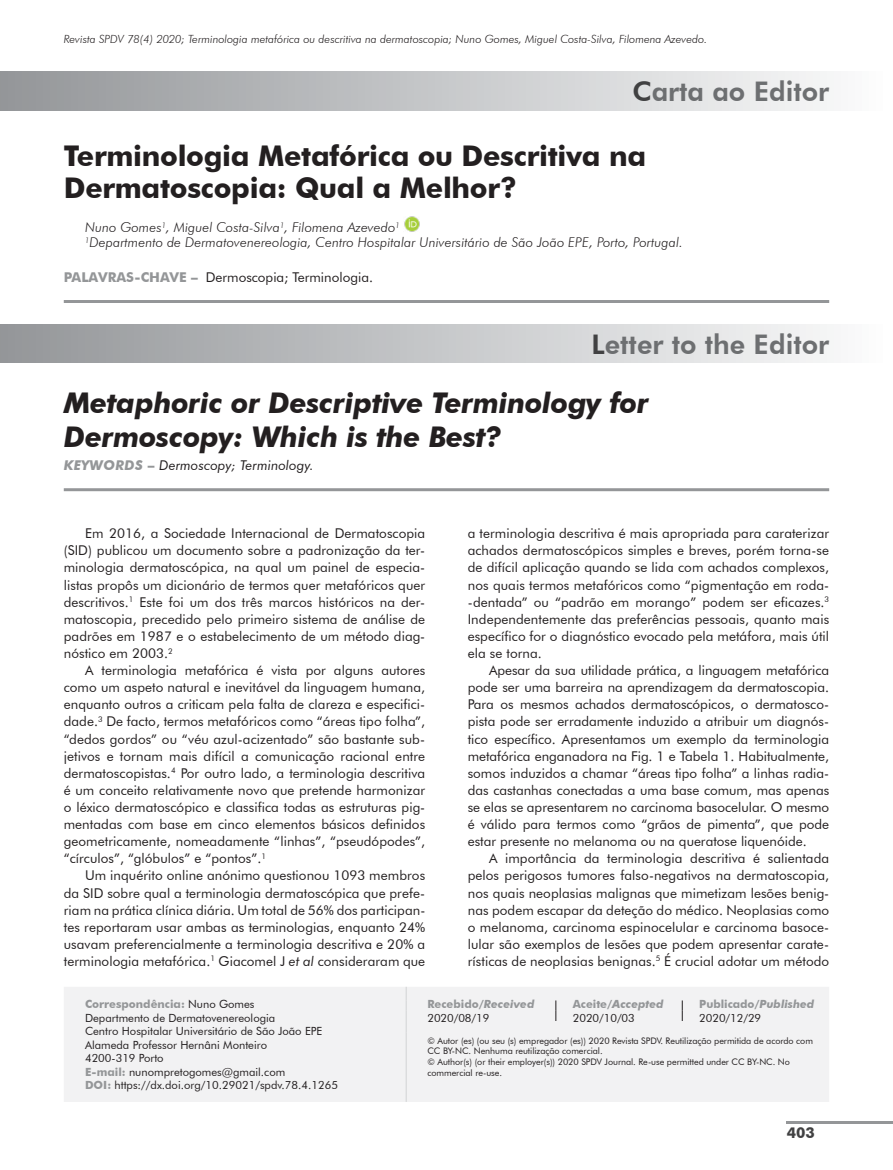
<style>
.page{position:relative;width:893px;height:1170px;background:#fff}
.page>*{position:absolute;margin:0;border:0;box-sizing:border-box;transform-origin:0 0}
.t1{font:italic 700 28.5px/34.2px "Futura BT";letter-spacing:-.01em;color:#231f20}
.t2{font:700 28.5px/31.5px "Futura BT";letter-spacing:-.01em;color:#231f20}
.t3{font:800 27px "Futura BT";color:#6d6f71}
.t4{font:700 15px "Futura BT";color:#414142}
.t5{font:13.5px/17.1px "Futura BT";letter-spacing:.005em;color:#231f20;text-align:justify}
.t6{font:italic 300 13.5px/15px "Futura BT";letter-spacing:.005em;color:#231f20}
.t7{font:italic 13.5px "Futura BT";letter-spacing:.005em;color:#231f20}
.t8{font:11.25px/13.5px "Futura BT";color:#231f20}
.t9{font:italic 300 11.25px "Futura BT";color:#231f20}
.t10{font:700 11.25px/13.5px "Futura BT";letter-spacing:-.005em;color:#949698}
.t11{font:9px/10.8px "Futura BT";letter-spacing:-.005em;color:#231f20}
.s1{color:#414142}
.s2{font-weight:700;color:#949698}
.s3{font-weight:700;font-style:normal;color:#949698}
.s4{font-style:italic}
.s5{font-weight:700;font-style:italic;color:#949698}
.s6{font-weight:400;color:#231f20}
</style>
<div class="page">
<hr style="left:787px;top:1120px;width:106px;height:3px;background:#949698">
<div style="left:0;top:72px;width:893px;height:38px;background:linear-gradient(to right,#939598,#fcfdfd)"></div>
<hr style="left:64px;top:300px;width:765px;height:3px;background:#949698">
<hr style="left:64px;top:488px;width:765px;height:3px;background:#949698">
<img style="left:404px;top:216px;width:16px;height:16px">
<div style="left:0;top:324px;width:893px;height:38px;background:linear-gradient(to right,#939598,#fcfdfd)"></div>
<div style="left:64px;top:987px;width:765px;height:114px;background:#f2f2f3"></div>
<svg style="left:406px;top:987px;width:1px;height:45px"></svg>
<hr style="left:406px;top:1032px;width:1px;height:69px;background:#d1d3d4">
<svg style="left:556px;top:1000px;width:1px;height:20px"></svg>
<svg style="left:682px;top:1000px;width:1px;height:20px"></svg>
<p class="t9" style="left:64px;top:32px;width:645px">Revista SPDV 78(4) 2020; Terminologia metafórica ou descritiva na dermatoscopia; Nuno Gomes, Miguel Costa-Silva, Filomena Azevedo.</p>
<h2 class="t3" style="left:632px;top:75px;width:198px"><span class="s1">C</span>arta ao Editor</h2>
<h1 class="t2" style="left:64px;top:140px;width:584px">Terminologia Metafórica ou Descritiva na<br>Dermatoscopia: Qual a Melhor?</h1>
<p class="t6" style="left:85px;top:220px;width:599px">Nuno Gomes<sup>1</sup>, Miguel Costa-Silva<sup>1</sup>, Filomena Azevedo<sup>1<br>1</sup>Departmento de Dermatovenereologia, Centro Hospitalar Universitário de São João EPE, Porto, Portugal.</p>
<p class="t5" style="left:64px;top:268px;width:311px"><span class="s2">PALAVRAS-CHAVE –</span> Dermoscopia; Terminologia.</p>
<h2 class="t3" style="left:591px;top:327px;width:239px"><span class="s1">L</span>etter to the Editor</h2>
<h1 class="t1" style="left:64px;top:385px;width:587px">Metaphoric or Descriptive Terminology for<br>Dermoscopy: Which is the Best?</h1>
<p class="t7" style="left:64px;top:456px;width:251px"><span class="s2">KEYWORDS</span> <span class="s3">–</span> Dermoscopy; Terminology.</p>
<p class="t5" style="left:64px;top:524px;width:363px;text-indent:21px">Em 2016, a Sociedade Internacional de Dermatoscopia (SID) publicou um documento sobre a padronização da ter&shy;minologia dermatoscópica, na qual um painel de especia&shy;listas propôs um dicionário de termos quer metafóricos quer descritivos.<sup>1</sup> Este foi um dos três marcos históricos na der&shy;matoscopia, precedido pelo primeiro sistema de análise de padrões em 1987 e o estabelecimento de um método diag&shy;nóstico em 2003.<sup>2</sup></p>
<p class="t5" style="left:64px;top:661px;width:363px;text-indent:21px">A terminologia metafórica é vista por alguns autores como um aspeto natural e inevitável da linguagem humana, enquanto outros a criticam pela falta de clareza e especifici&shy;dade.<sup>3</sup> De facto, termos metafóricos como “áreas tipo folha”, “dedos gordos” ou “véu azul-acizentado” são bastante sub&shy;jetivos e tornam mais difícil a comunicação racional entre dermatoscopistas.<sup>4</sup> Por outro lado, a terminologia descritiva é um conceito relativamente novo que pretende harmonizar o léxico dermatoscópico e classifica todas as estruturas pig&shy;mentadas com base em cinco elementos básicos definidos geometricamente, nomeadamente “linhas”, “pseudópodes”, “círculos”, “glóbulos” e “pontos”.<sup>1</sup></p>
<p class="t5" style="left:64px;top:866px;width:363px;text-indent:21px">Um inquérito online anónimo questionou 1093 membros da SID sobre qual a terminologia dermatoscópica que prefe&shy;riam na prática clínica diária. Um total de 56% dos participan&shy;tes reportaram usar ambas as terminologias, enquanto 24% usavam preferencialmente a terminologia descritiva e 20% a terminologia metafórica.<sup>1</sup> Giacomel J <span class="s4">et al</span> consideraram que</p>
<p class="t5" style="left:468px;top:524px;width:363px">a terminologia descritiva é mais apropriada para caraterizar achados dermatoscópicos simples e breves, porém torna-se de difícil aplicação quando se lida com achados complexos, nos quais termos metafóricos como “pigmentação em roda--dentada” ou “padrão em morango” podem ser eficazes.<sup>3<br></sup>Independentemente das preferências pessoais, quanto mais específico for o diagnóstico evocado pela metáfora, mais útil ela se torna.</p>
<p class="t5" style="left:468px;top:661px;width:363px;text-indent:21px">Apesar da sua utilidade prática, a linguagem metafórica pode ser uma barreira na aprendizagem da dermatoscopia.<br>Para os mesmos achados dermatoscópicos, o dermatosco&shy;pista pode ser erradamente induzido a atribuir um diagnós&shy;tico específico. Apresentamos um exemplo da terminologia metafórica enganadora na Fig. 1 e Tabela 1. Habitualmente, somos induzidos a chamar “áreas tipo folha” a linhas radia&shy;das castanhas conectadas a uma base comum, mas apenas se elas se apresentarem no carcinoma basocelular. O mesmo é válido para termos como “grãos de pimenta”, que pode estar presente no melanoma ou na queratose liquenóide.</p>
<p class="t5" style="left:468px;top:849px;width:363px;text-indent:21px">A importância da terminologia descritiva é salientada pelos perigosos tumores falso-negativos na dermatoscopia, nos quais neoplasias malignas que mimetizam lesões benig&shy;nas podem escapar da deteção do médico. Neoplasias como o melanoma, carcinoma espinocelular e carcinoma basoce&shy;lular são exemplos de lesões que podem apresentar carate&shy;rísticas de neoplasias benignas.<sup>5</sup> É crucial adotar um método</p>
<p class="t8" style="left:85px;top:997px;width:255px"><span class="s2">Correspondência:</span> Nuno Gomes<br>Departmento de Dermatovenereologia<br>Centro Hospitalar Universitário de São João EPE Alameda Professor Hernâni Monteiro<br>4200-319 Porto<br><span class="s2">E-mail:</span> nunompretogomes@gmail.com<br><span class="s2">DOI:</span> https://dx.doi.org/10.29021/spdv.78.4.1265</p>
<p class="t8" style="left:427px;top:997px;width:109px"><span class="s2">Recebido/</span><span class="s5">Received<br></span>2020/08/19</p>
<p class="t8" style="left:573px;top:997px;width:92px"><span class="s2">Aceite/</span><span class="s5">Accepted<br></span>2020/10/03</p>
<p class="t10" style="left:699px;top:997px;width:116px">Publicado/<span class="s4">Published<br></span><span class="s6">2020/12/29</span></p>
<p class="t11" style="left:427px;top:1034px;width:387px">© Autor (es) (ou seu (s) empregador (es)) 2020 Revista SPDV. Reutilização permitida de acordo com CC BY-NC. Nenhuma reutilização comercial.<br>© Author(s) (or their employer(s)) 2020 SPDV Journal. Re-use permitted under CC BY-NC. No commercial re-use.</p>
<p class="t4" style="left:787px;top:1123px;width:30px">403</p>
</div>
